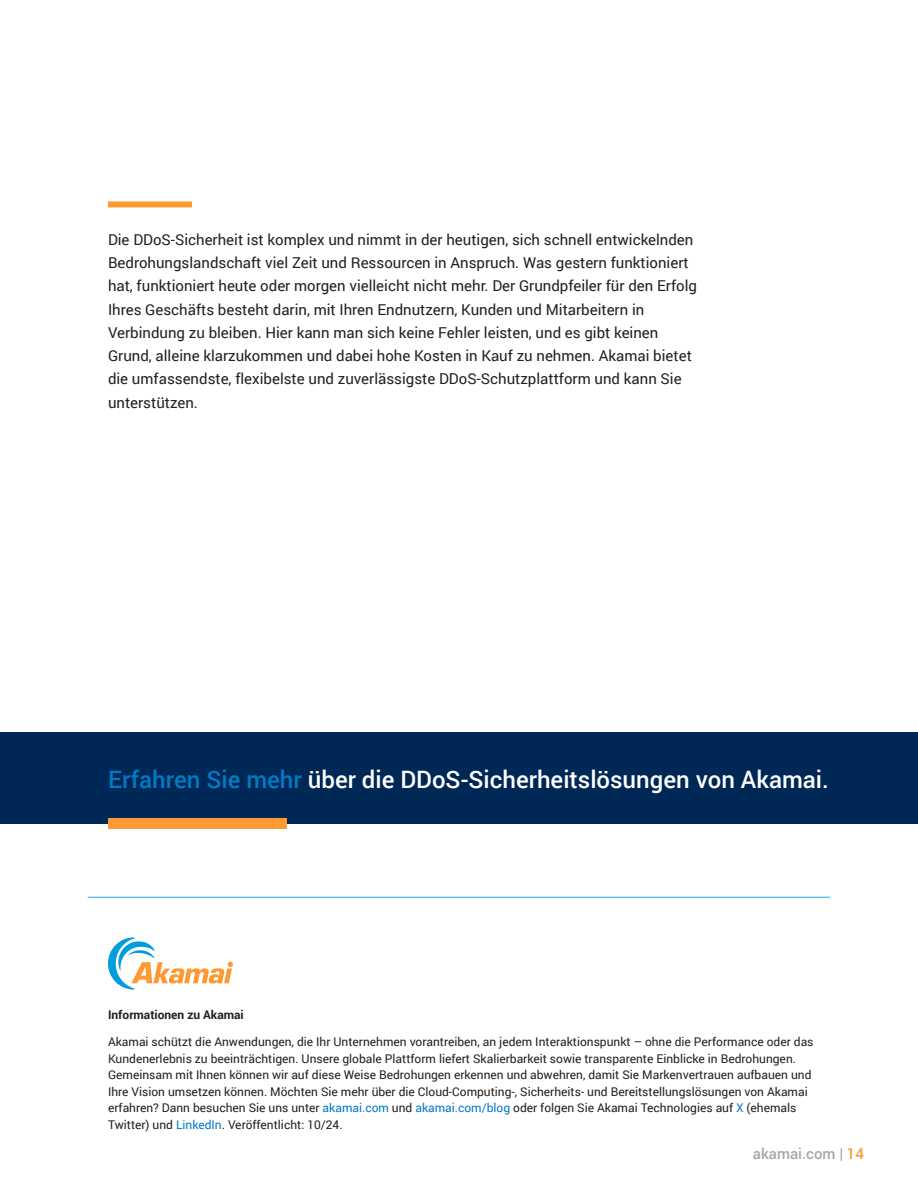
<style>
.page{position:relative;width:918px;height:1188px;background:#fff}
.page>*{position:absolute;margin:0;border:0;box-sizing:border-box;transform-origin:0 0}
.CTA_H1{font:500 24px "Roboto";color:#fff}
.Body{font:15px/23.2px "Roboto";color:#231f20}
.t1{font:500 15px "Roboto";color:#a8a8aa}
.t2{font:12px/16.5px "Roboto";color:#231f20}
.t3{font:700 12px "Roboto";color:#231f20}
.s1{color:#017ac6}
.s2{color:#f93}
</style>
<div class="page">
<hr style="left:88px;top:897px;width:742px;height:1px;background:#66c4eb">
<svg style="left:108px;top:937px;width:125px;height:53px"></svg>
<div style="left:0;top:732px;width:918px;height:91px;background:#002856"></div>
<div style="left:108px;top:818px;width:179px;height:11px;background:#f93"></div>
<svg style="left:108px;top:201px;width:84px;height:6px"></svg>
<p class="Body" style="left:108px;top:227px;width:591px">Die DDoS-Sicherheit ist komplex und nimmt in der heutigen, sich schnell entwickelnden Bedrohungslandschaft viel Zeit und Ressourcen in Anspruch. Was gestern funktioniert hat, funktioniert heute oder morgen vielleicht nicht mehr. Der Grundpfeiler für den Erfolg Ihres Geschäfts besteht darin, mit Ihren Endnutzern, Kunden und Mitarbeitern in Verbindung zu bleiben. Hier kann man sich keine Fehler leisten, und es gibt keinen Grund, alleine klarzukommen und dabei hohe Kosten in Kauf zu nehmen. Akamai bietet die umfassendste, flexibelste und zuverlässigste DDoS-Schutzplattform und kann Sie unterstützen.</p>
<p class="CTA_H1" style="left:108px;top:763px;width:722px"><span class="s1">Erfahren Sie mehr</span> über die DDoS-Sicherheitslösungen von Akamai.</p>
<p class="t3" style="left:108px;top:1006px;width:137px">Informationen zu Akamai</p>
<p class="t2" style="left:108px;top:1033px;width:707px">Akamai schützt die Anwendungen, die Ihr Unternehmen vorantreiben, an jedem Interaktionspunkt – ohne die Performance oder das Kundenerlebnis zu beeinträchtigen. Unsere globale Plattform liefert Skalierbarkeit sowie transparente Einblicke in Bedrohungen.<br>Gemeinsam mit Ihnen können wir auf diese Weise Bedrohungen erkennen und abwehren, damit Sie Markenvertrauen aufbauen und Ihre Vision umsetzen können. Möchten Sie mehr über die Cloud-Computing-, Sicherheits- und Bereitstellungslösungen von Akamai erfahren? Dann besuchen Sie uns unter <span class="s1">akamai.com</span> und <span class="s1">akamai.com/blog</span> oder folgen Sie Akamai Technologies auf <span class="s1">X</span> (ehemals Twitter) und <span class="s1">LinkedIn</span>. Veröffentlicht: 10/24.</p>
<p class="t1" style="left:753px;top:1143px;width:113px">akamai.com | <span class="s2">14</span></p>
</div>
